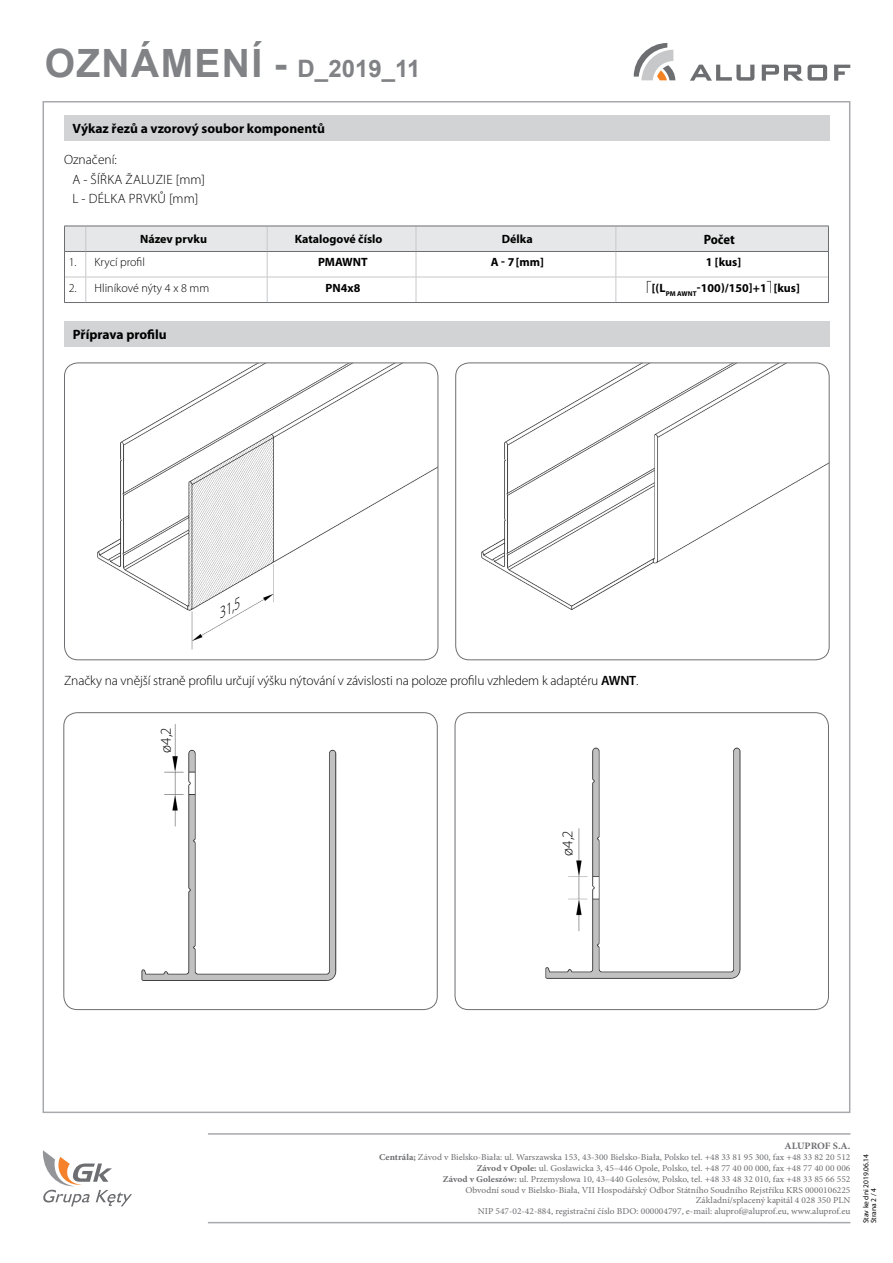
<style>
.page{position:relative;width:893px;height:1263px;background:#fff}
.page>*{position:absolute;margin:0;border:0;box-sizing:border-box;transform-origin:0 0}
.t1{font:700 39px "Arial";letter-spacing:.035em;color:#808285}
.t2{font:300 15px "Myriad Pro";color:#000}
.t3{font:italic 300 15px "Myriad Pro";color:#000}
.t4{font:300 13.5px "Myriad Pro";letter-spacing:-.01em;color:#000}
.t5{font:700 13.5px "Myriad Pro";color:#000}
.t6{font:300 13.5px/19.2px "Myriad Pro";letter-spacing:.02em;color:#000}
.t7{font:700 semi-condensed 13.5px "Myriad Pro";letter-spacing:-.005em;color:#000}
.t8{font:700 12px "Myriad Pro";color:#000}
.t9{font:300 12px "Myriad Pro";color:#000}
.t10{font:700 9.75px "Minion Pro";letter-spacing:-.01em;color:#6d6e71;scale:1.05 1}
.t11{font:9px/10.8px "Minion Pro";color:#6d6e71;text-align:right;scale:1.05 1}
.t12{font:7.5px/7.8px "Myriad Pro";color:#000}
.s1{font-size:24px}
.s2{font-weight:600}
.s3{font-weight:700}
</style>
<div class="page">
<svg style="left:43px;top:1150px;width:89px;height:56px"></svg>
<svg style="left:634px;top:43px;width:41px;height:37px"></svg>
<svg style="left:690px;top:65px;width:64px;height:16px"></svg>
<svg style="left:762px;top:65px;width:65px;height:16px"></svg>
<svg style="left:834px;top:65px;width:16px;height:16px"></svg>
<hr style="left:208px;top:1222px;width:642px;height:1px;background:#a7a9ac">
<hr style="left:208px;top:1133px;width:642px;height:2px;background:#a7a9ac">
<div style="left:64px;top:115px;width:765px;height:25px;background:#d1d3d4"></div>
<div style="left:64px;top:321px;width:765px;height:26px;background:#d1d3d4"></div>
<img style="left:71px;top:363px;width:367px;height:297px">
<div style="left:64px;top:362px;width:374px;height:298px;border:1px solid #6d6e71;border-radius:14px"></div>
<img style="left:457px;top:363px;width:372px;height:297px">
<div style="left:455px;top:362px;width:374px;height:298px;border:1px solid #6d6e71;border-radius:14px"></div>
<img style="left:141px;top:714px;width:295px;height:294px">
<div style="left:63px;top:712px;width:375px;height:298px;border:1px solid #6d6e71;border-radius:14px"></div>
<img style="left:455px;top:714px;width:286px;height:295px">
<div style="left:455px;top:712px;width:374px;height:298px;border:1px solid #6d6e71;border-radius:14px"></div>
<svg style="left:64px;top:226px;width:765px;height:77px"></svg>
<h1 class="t1" style="left:45px;top:36px;width:377px">OZNÁMENÍ - <span class="s1">D_2019_11</span></h1>
<h3 class="t5" style="left:73px;top:119px;width:254px">Výkaz řezů a vzorový soubor komponentů</h3>
<h3 class="t6" style="left:73px;top:150px;width:134px;text-indent:-9px">Označení:<br>A - ŠÍŘKA ŽALUZIE [mm]<br>L - DÉLKA PRVKŮ [mm]</h3>
<h3 class="t8" style="left:140px;top:231px;width:69px">Název prvku</h3>
<h3 class="t8" style="left:295px;top:231px;width:89px">Katalogové číslo</h3>
<h3 class="t8" style="left:502px;top:231px;width:32px">Délka</h3>
<h3 class="t7" style="left:704px;top:232px;width:33px">Počet</h3>
<h3 class="t9" style="left:69px;top:256px;width:78px">1. Krycí profil</h3>
<h3 class="t8" style="left:318px;top:255px;width:51px">PMAWNT</h3>
<h3 class="t8" style="left:491px;top:255px;width:55px">A - 7[mm]</h3>
<h3 class="t8" style="left:706px;top:255px;width:37px">1 [kus]</h3>
<h3 class="t9" style="left:69px;top:281px;width:142px">2. Hliníkové nýty 4 x 8 mm</h3>
<h3 class="t8" style="left:326px;top:280px;width:36px">PN4x8</h3>
<h3 class="t8" style="left:652px;top:280px;width:150px">[(L<sub>PM</sub> <sub>AWNT</sub>-100)/150]+1 [kus]</h3>
<h3 class="t5" style="left:73px;top:325px;width:96px">Příprava profilu</h3>
<h2 class="t3" style="left:213px;top:608px;width:25px;rotate:-30deg">31,5</h2>
<h3 class="t4" style="left:64px;top:673px;width:576px">Značky na vnější straně profilu určují výšku nýtování v závislosti na poloze profilu vzhledem k adaptéru <span class="s2">AWNT</span>.</h3>
<h2 class="t2" style="left:157px;top:753px;width:27px;rotate:-90deg">ø4,2</h2>
<h2 class="t2" style="left:559px;top:855px;width:27px;rotate:-90deg">ø4,2</h2>
<p class="t10" style="left:784px;top:1139px;width:64px">ALUPROF S.A.</p>
<p class="t11" style="left:379px;top:1152px;width:450px"><span class="s3">Centrála;</span> Závod v Bielsko-Biała: ul. Warszawska 153, 43-300 Bielsko-Biała, Polsko tel. +48 33 81 95 300, fax +48 33 82 20 512<br><span class="s3">Závod v Opole:</span> ul. Gosławicka 3, 45–446 Opole, Polsko, tel. +48 77 40 00 000, fax +48 77 40 00 006<br><span class="s3">Závod v Goleszów:</span> ul. Przemysłowa 10, 43–440 Golesów, Polsko, tel. +48 33 48 32 010, fax +48 33 85 66 552<br>Obvodní soud v Bielsko-Biała, VII Hospodářský Odbor Státního Soudního Rejstříku KRS 0000106225<br>Základní/splacený kapitál 4 028 350 PLN<br>NIP 547-02-42-884, registrační číslo BDO: 000004797, e-mail: aluprof@aluprof.eu, www.aluprof.eu</p>
<p class="t12" style="left:862px;top:1223px;width:71px;rotate:-90deg">Stav ke dni 2019.06.14<br>Strana 2 / 4</p>
</div>
